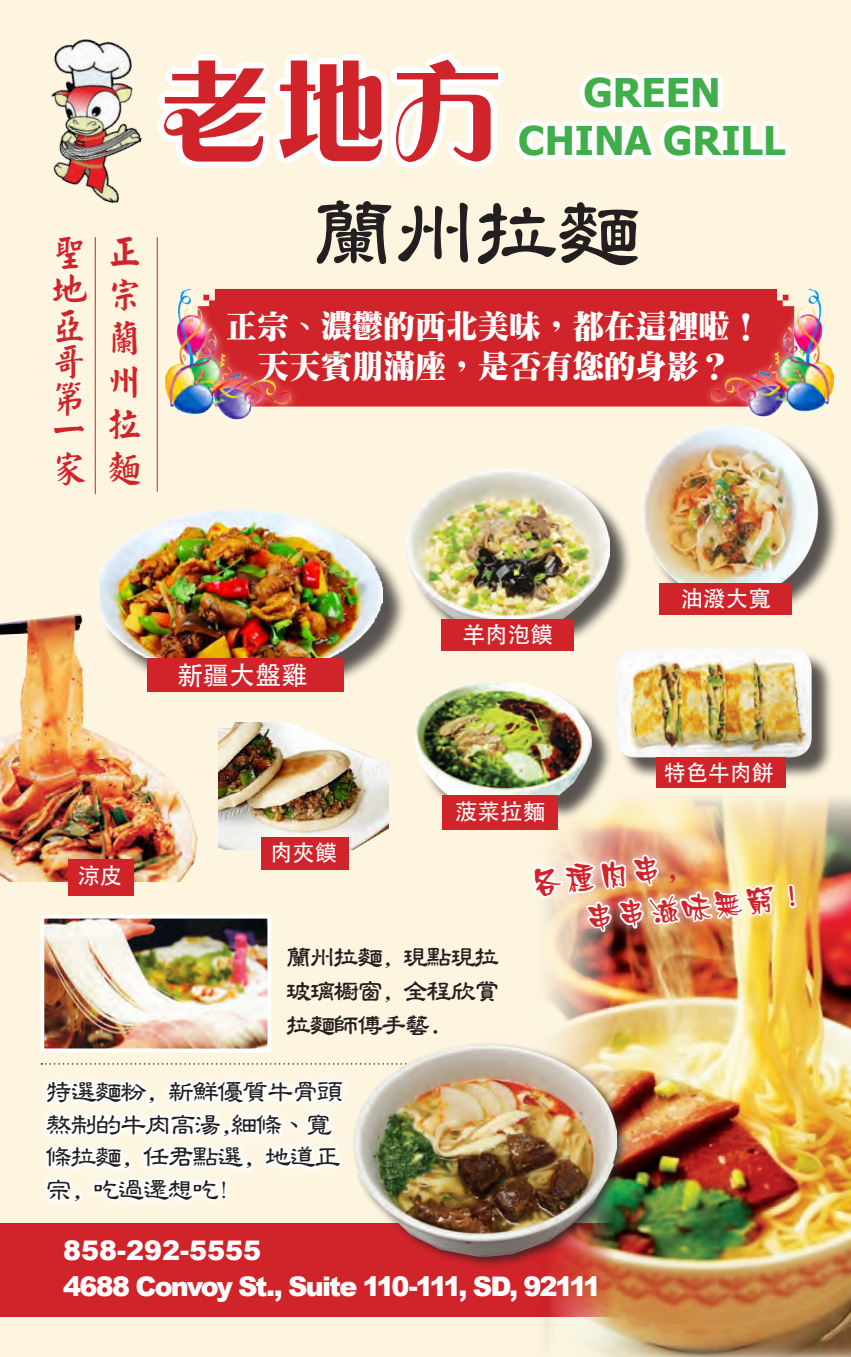
<style>
.page{position:relative;width:851px;height:1357px;background:#fff}
.page>*{position:absolute;margin:0;border:0;box-sizing:border-box;transform-origin:0 0}
.t1{font:118.12px "FZCHYFW GB1 0";color:#d1232a}
.t2{font:700 84.83px "Jen Lei";color:#231f20}
.t3{font:700 39.6px/47.5px "Tahoma";color:#40ae49;text-align:center}
.t4{font:36.68px/43.4px "Maokai EG Extra Big 5";color:#d1232a;text-align:justify;scale:1.04 1}
.t5{font:33.75px "Pop 3 EG Bold Big 5";color:#d1232a}
.t6{font:32.18px "Pop 3 EG Bold Big 5";color:#d1232a}
.t7{font:900 31.5px/40.5px "Inn Ming";color:#fff;text-align:center}
.t8{font:900 27px/36px "Arial";letter-spacing:-.065em;color:#fff}
.t9{font:600 27px/32.4px "Jen Lei";letter-spacing:-.08em;color:#231f20}
.t10{font:26.1px "Adobe Heiti Std";color:#fff}
.t11{font:700 25.88px/33.8px "Jen Lei";letter-spacing:-.08em;color:#231f20;text-align:justify}
.t12{font:22.5px "Adobe Heiti Std";color:#fff}
.t13{font:22.28px "Adobe Heiti Std";color:#fff}
.t14{font:22.05px "Adobe Heiti Std";color:#fff}
</style>
<div class="page">
<div style="left:0;top:0;width:850px;height:1357px;background:#fdf5df"></div>
<div style="left:0;top:1223px;width:850px;height:93px;background:#d1232a"></div>
<img style="left:51px;top:39px;width:91px;height:165px">
<svg style="left:157px;top:54px;width:633px;height:114px"></svg>
<img style="left:528px;top:797px;width:322px;height:560px">
<img style="left:528px;top:781px;width:282px;height:222px">
<svg style="left:41px;top:691px;width:454px;height:626px"></svg>
<div style="left:351px;top:1042px;width:278px;height:226px;background:#231f20;opacity:.75"></div>
<img style="left:355px;top:1045px;width:261px;height:211px">
<div style="left:103px;top:512px;width:304px;height:175px;background:#231f20;opacity:.75"></div>
<img style="left:100px;top:509px;width:283px;height:154px">
<div style="left:148px;top:658px;width:196px;height:33px;background:#d1232a"></div>
<div style="left:645px;top:428px;width:195px;height:184px;background:#231f20;opacity:.75"></div>
<img style="left:642px;top:425px;width:184px;height:164px">
<div style="left:659px;top:583px;width:133px;height:31px;background:#d1232a"></div>
<div style="left:409px;top:472px;width:223px;height:170px;background:#231f20;opacity:.75"></div>
<img style="left:406px;top:469px;width:203px;height:150px">
<div style="left:441px;top:619px;width:133px;height:31px;background:#d1232a"></div>
<img style="left:0;top:607px;width:201px;height:275px">
<div style="left:68px;top:859px;width:65px;height:36px;background:#d1232a"></div>
<img style="left:218px;top:723px;width:171px;height:126px">
<div style="left:261px;top:837px;width:87px;height:33px;background:#d1232a"></div>
<div style="left:418px;top:685px;width:196px;height:135px;background:#231f20;opacity:.75"></div>
<img style="left:415px;top:682px;width:176px;height:115px">
<div style="left:442px;top:795px;width:115px;height:35px;background:#d1232a"></div>
<div style="left:619px;top:652px;width:215px;height:129px;background:#231f20;opacity:.75"></div>
<img style="left:616px;top:649px;width:195px;height:108px">
<div style="left:656px;top:757px;width:129px;height:31px;background:#d1232a"></div>
<hr style="left:95px;top:237px;width:1px;height:257px;background:#d1232a">
<hr style="left:157px;top:237px;width:1px;height:254px;background:#d1232a">
<div style="left:298px;top:289px;width:406px;height:117px;background:#d1232a"></div>
<div style="left:704px;top:282px;width:136px;height:141px;background:#fff;opacity:.75"></div>
<img style="left:711px;top:289px;width:122px;height:127px">
<div style="left:158px;top:282px;width:140px;height:144px;background:#fff;opacity:.75"></div>
<img style="left:166px;top:289px;width:125px;height:130px">
<p class="t4" style="left:50px;top:234px;width:38px;line-height:36.7px">聖地亞哥第</p>
<p class="t4" style="left:50px;top:410px;width:38px;line-height:38.9px">一家</p>
<p class="t4" style="left:106px;top:230px;width:38px">正宗蘭州拉麵</p>
<p class="t1" style="left:156px;top:44px;width:351px">老地方</p>
<p class="t2" style="left:312px;top:189px;width:331px">蘭州拉麵</p>
<p class="t3" style="left:518px;top:71px;width:269px">GREEN<br>CHINA GRILL</p>
<p class="t7" style="left:226px;top:305px;width:537px">正宗、濃鬱的西北美味，都在這裡啦！天天賓朋滿座，是否有您的身影？</p>
<p class="t13" style="left:77px;top:862px;width:46px">涼皮</p>
<p class="t10" style="left:177px;top:660px;width:132px">新疆大盤雞</p>
<p class="t13" style="left:270px;top:839px;width:68px">肉夾饃</p>
<p class="t12" style="left:462px;top:621px;width:92px">羊肉泡饃</p>
<p class="t12" style="left:455px;top:798px;width:92px">菠菜拉麵</p>
<p class="t12" style="left:680px;top:585px;width:92px">油潑大寬</p>
<p class="t14" style="left:663px;top:759px;width:112px">特色牛肉餅</p>
<p class="t5" style="left:528px;top:866px;width:153px;rotate:-6deg">各種肉串,</p>
<p class="t6" style="left:582px;top:902px;width:226px;rotate:-6deg">串串滋味無窮！</p>
<p class="t11" style="left:286px;top:940px;width:215px">蘭州拉麵, 現點現拉玻璃櫥窗, 全程欣賞拉麵師傅手藝.</p>
<p class="t9" style="left:45px;top:1076px;width:300px">特選麵粉, 新鮮優質牛骨頭熬制的牛肉高湯,細條、寬條拉麵, 任君點選, 地道正宗, 吃過還想吃!</p>
<p class="t8" style="left:63px;top:1231px;width:539px">858-292-5555<br>4688 Convoy St., Suite 110-111, SD, 92111</p>
</div>
